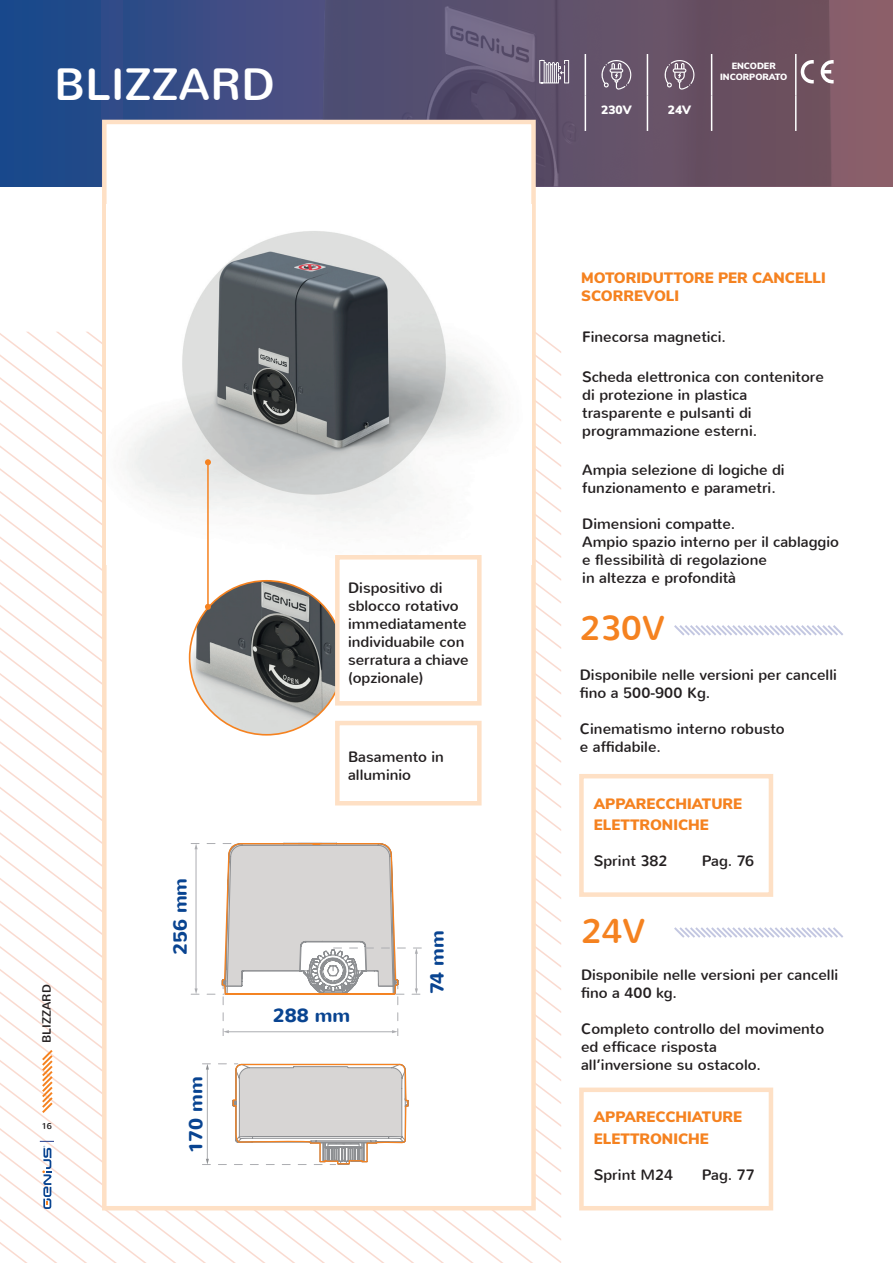
<style>
.page{position:relative;width:893px;height:1263px;background:#fff}
.page>*{position:absolute;margin:0;border:0;box-sizing:border-box;transform-origin:0 0}
.t1{font:45px "Nunito";color:#fff}
.t2{font:34.5px "Nunito";color:#f58220}
.t3{font:700 18.9px "Nunito";color:#094491}
.t4{font:15px/18px "Nunito";color:#231f20}
.t5{font:900 15px/21.6px "Nunito Sans";color:#f58220}
.t6{font:12px "Nunito";color:#231f20}
.t7{font:900 12px "Nunito Sans";color:#fff}
.t8{font:900 9px/10.8px "Nunito Sans";color:#fff;text-align:center}
.t9{font:8.55px "Nunito";color:#231f20}
</style>
<div class="page">
<svg style="left:0;top:813px;width:561px;height:450px"></svg>
<svg style="left:0;top:881px;width:472px;height:382px"></svg>
<svg style="left:0;top:904px;width:443px;height:359px"></svg>
<svg style="left:0;top:972px;width:102px;height:23px"></svg>
<svg style="left:0;top:995px;width:102px;height:23px"></svg>
<svg style="left:0;top:1018px;width:102px;height:22px"></svg>
<div style="left:102px;top:120px;width:434px;height:1090px;background:#fff;border:4px solid #fee0c5"></div>
<img style="left:0;top:0;width:893px;height:186px">
<svg style="left:191px;top:842px;width:231px;height:194px"></svg>
<svg style="left:0;top:1048px;width:409px;height:215px"></svg>
<img style="left:106px;top:204px;width:395px;height:360px">
<hr style="left:585px;top:54px;width:1px;height:42px;background:#fff">
<hr style="left:647px;top:54px;width:1px;height:42px;background:#fff">
<hr style="left:711px;top:54px;width:1px;height:42px;background:#fff">
<hr style="left:795px;top:54px;width:1px;height:42px;background:#fff">
<hr style="left:585px;top:96px;width:1px;height:35px;background:#fff">
<hr style="left:647px;top:96px;width:1px;height:35px;background:#fff">
<hr style="left:711px;top:96px;width:1px;height:35px;background:#fff">
<hr style="left:795px;top:96px;width:1px;height:35px;background:#fff">
<svg style="left:539px;top:60px;width:30px;height:23px"></svg>
<svg style="left:601px;top:60px;width:30px;height:30px"></svg>
<svg style="left:665px;top:60px;width:30px;height:30px"></svg>
<svg style="left:820px;top:60px;width:14px;height:24px"></svg>
<svg style="left:801px;top:60px;width:13px;height:24px"></svg>
<div style="left:579px;top:774px;width:194px;height:123px;background:#fff;border:4px solid #fee0c5"></div>
<div style="left:579px;top:1087px;width:194px;height:123px;background:#fff;border:4px solid #fee0c5"></div>
<img style="left:190px;top:581px;width:154px;height:154px;border-radius:77px">
<div style="left:337px;top:557px;width:142px;height:146px;background:#fff"></div>
<div style="left:335px;top:555px;width:147px;height:150px;border:4px solid #fee0c5"></div>
<div style="left:335px;top:721px;width:147px;height:84px;border:4px solid #fee0c5"></div>
<hr style="left:207px;top:462px;width:2px;height:145px;background:#f58220">
<svg style="left:205px;top:459px;width:6px;height:6px"></svg>
<svg style="left:205px;top:604px;width:6px;height:6px"></svg>
<svg style="left:674px;top:625px;width:169px;height:11px"></svg>
<svg style="left:674px;top:927px;width:169px;height:11px"></svg>
<h1 class="t1" style="left:54px;top:55px;width:222px">BLIZZARD</h1>
<p class="t4" style="left:348px;top:579px;width:122px">Dispositivo di sblocco rotativo immediatamente individuabile con serratura a chiave (opzionale)</p>
<p class="t4" style="left:348px;top:748px;width:97px">Basamento in alluminio</p>
<p class="t6" style="left:39px;top:1043px;width:60px;rotate:-90deg">BLIZZARD</p>
<p class="t9" style="left:42px;top:1120px;width:11px">16</p>
<p class="t3" style="left:168px;top:955px;width:79px;rotate:-90deg">256 mm</p>
<p class="t3" style="left:183px;top:1153px;width:78px;rotate:-90deg">170 mm</p>
<p class="t3" style="left:273px;top:1003px;width:79px">288 mm</p>
<p class="t3" style="left:425px;top:994px;width:65px;rotate:-90deg">74 mm</p>
<p class="t7" style="left:601px;top:101px;width:32px">230V</p>
<p class="t7" style="left:668px;top:101px;width:25px">24V</p>
<p class="t8" style="left:720px;top:60px;width:69px">ENCODER<br>INCORPORATO</p>
<p class="t5" style="left:581px;top:268px;width:246px;line-height:18px">MOTORIDUTTORE PER CANCELLI<br>SCORREVOLI</p>
<p class="t4" style="left:582px;top:328px;width:145px">Finecorsa magnetici.</p>
<p class="t4" style="left:582px;top:368px;width:243px">Scheda elettronica con contenitore di protezione in plastica trasparente e pulsanti di programmazione esterni.</p>
<p class="t4" style="left:582px;top:461px;width:204px">Ampia selezione di logiche di funzionamento e parametri.</p>
<p class="t4" style="left:582px;top:515px;width:258px">Dimensioni compatte.<br>Ampio spazio interno per il cablaggio e flessibilità di regolazione<br>in altezza e profondità</p>
<h2 class="t2" style="left:580px;top:606px;width:87px">230V</h2>
<p class="t4" style="left:580px;top:666px;width:259px">Disponibile nelle versioni per cancelli fino a 500-900 Kg.</p>
<p class="t4" style="left:580px;top:720px;width:207px">Cinematismo interno robusto e affidabile.</p>
<p class="t5" style="left:594px;top:792px;width:150px">APPARECCHIATURE<br>ELETTRONICHE</p>
<p class="t4" style="left:594px;top:852px;width:75px">Sprint 382</p>
<p class="t4" style="left:702px;top:852px;width:54px">Pag. 76</p>
<h2 class="t2" style="left:581px;top:908px;width:66px">24V</h2>
<p class="t4" style="left:581px;top:966px;width:259px">Disponibile nelle versioni per cancelli fino a 400 kg.</p>
<p class="t4" style="left:581px;top:1020px;width:245px">Completo controllo del movimento ed efficace risposta<br>all’inversione su ostacolo.</p>
<p class="t5" style="left:594px;top:1106px;width:150px">APPARECCHIATURE<br>ELETTRONICHE</p>
<p class="t4" style="left:594px;top:1166px;width:81px">Sprint M24</p>
<p class="t4" style="left:702px;top:1166px;width:55px">Pag. 77</p>
</div>
